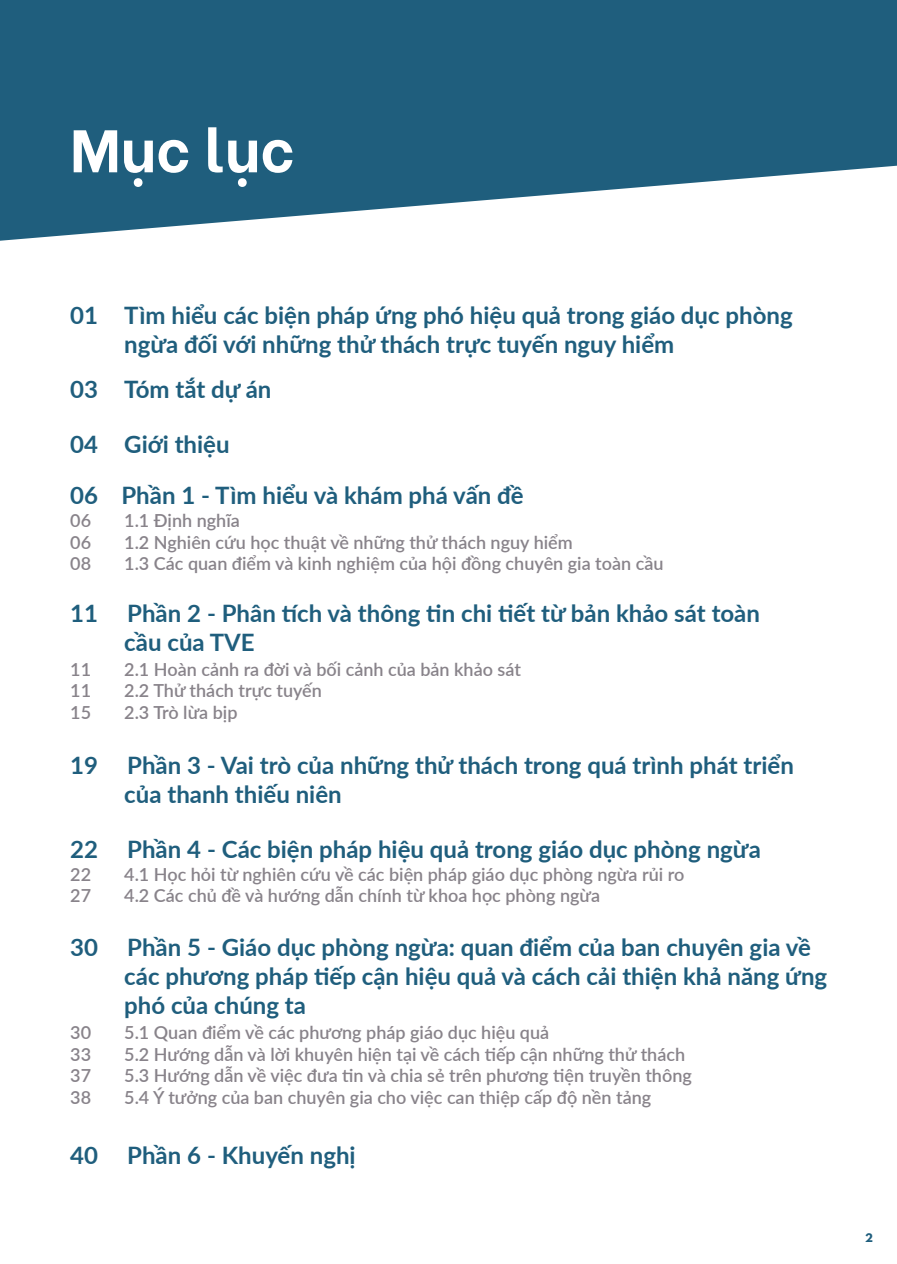
<style>
.page{position:relative;width:897px;height:1264px;background:#fff}
.page>*{position:absolute;margin:0;border:0;box-sizing:border-box;transform-origin:0 0}
.t1{font:700 60px "Be Vietnam";color:#fff}
.t2{font:700 24px/28.8px "Lato";color:#1f5e7d}
.t3{font:600 18px "Lato";color:#88838a}
.t4{font:700 10.5px "League Spartan";color:#1f5e7d}
</style>
<div class="page">
<svg style="left:0;top:0;width:896px;height:241px;fill:#1f5e7d"></svg>
<h1 class="t1" style="left:70px;top:100px;width:226px">Mục lục</h1>
<h2 class="t2" style="left:124px;top:300px;width:670px;text-indent:-54px">01 Tìm hiểu các biện pháp ứng phó hiệu quả trong giáo dục phòng ngừa đối với những thử thách trực tuyến nguy hiểm</h2>
<h2 class="t2" style="left:70px;top:374px;width:203px">03 Tóm tắt dự án</h2>
<h2 class="t2" style="left:70px;top:429px;width:161px">04 Giới thiệu</h2>
<h2 class="t2" style="left:70px;top:479px;width:455px">06 Phần 1 - Tìm hiểu và khám phá vấn đề</h2>
<p class="t3" style="left:70px;top:507px;width:22px">06</p>
<p class="t3" style="left:124px;top:507px;width:117px">1.1 Định nghĩa</p>
<p class="t3" style="left:70px;top:529px;width:22px">06</p>
<p class="t3" style="left:124px;top:529px;width:450px">1.2 Nghiên cứu học thuật về những thử thách nguy hiểm</p>
<p class="t3" style="left:70px;top:550px;width:22px">08</p>
<p class="t3" style="left:124px;top:550px;width:540px">1.3 Các quan điểm và kinh nghiệm của hội đồng chuyên gia toàn cầu</p>
<h2 class="t2" style="left:124px;top:598px;width:637px;text-indent:-54px">11 Phần 2 - Phân tích và thông tin chi tiết từ bản khảo sát toàn cầu của TVE</h2>
<p class="t3" style="left:70px;top:656px;width:22px">11</p>
<p class="t3" style="left:124px;top:656px;width:398px">2.1 Hoàn cảnh ra đời và bối cảnh của bản khảo sát</p>
<p class="t3" style="left:70px;top:677px;width:22px">11</p>
<p class="t3" style="left:124px;top:677px;width:199px">2.2 Thử thách trực tuyến</p>
<p class="t3" style="left:70px;top:699px;width:22px">15</p>
<p class="t3" style="left:124px;top:699px;width:115px">2.3 Trò lừa bịp</p>
<h2 class="t2" style="left:124px;top:750px;width:671px;text-indent:-54px">19 Phần 3 - Vai trò của những thử thách trong quá trình phát triển của thanh thiếu niên</h2>
<h2 class="t2" style="left:70px;top:833px;width:692px">22 Phần 4 - Các biện pháp hiệu quả trong giáo dục phòng ngừa</h2>
<p class="t3" style="left:70px;top:861px;width:22px">22</p>
<p class="t3" style="left:124px;top:861px;width:561px">4.1 Học hỏi từ nghiên cứu về các biện pháp giáo dục phòng ngừa rủi ro</p>
<p class="t3" style="left:70px;top:882px;width:22px">27</p>
<p class="t3" style="left:124px;top:882px;width:477px">4.2 Các chủ đề và hướng dẫn chính từ khoa học phòng ngừa</p>
<h2 class="t2" style="left:124px;top:932px;width:704px;text-indent:-54px">30 Phần 5 - Giáo dục phòng ngừa: quan điểm của ban chuyên gia về các phương pháp tiếp cận hiệu quả và cách cải thiện khả năng ứng phó của chúng ta</h2>
<p class="t3" style="left:70px;top:1019px;width:22px">30</p>
<p class="t3" style="left:124px;top:1019px;width:426px">5.1 Quan điểm về các phương pháp giáo dục hiệu quả</p>
<p class="t3" style="left:70px;top:1041px;width:22px">33</p>
<p class="t3" style="left:124px;top:1041px;width:562px">5.2 Hướng dẫn và lời khuyên hiện tại về cách tiếp cận những thử thách</p>
<p class="t3" style="left:70px;top:1062px;width:22px">37</p>
<p class="t3" style="left:124px;top:1062px;width:569px">5.3 Hướng dẫn về việc đưa tin và chia sẻ trên phương tiện truyền thông</p>
<p class="t3" style="left:70px;top:1084px;width:22px">38</p>
<p class="t3" style="left:124px;top:1084px;width:528px">5.4 Ý tưởng của ban chuyên gia cho việc can thiệp cấp độ nền tảng</p>
<h2 class="t2" style="left:70px;top:1140px;width:287px">40 Phần 6 - Khuyến nghị</h2>
<p class="t4" style="left:864px;top:1229px;width:9px">2</p>
</div>
